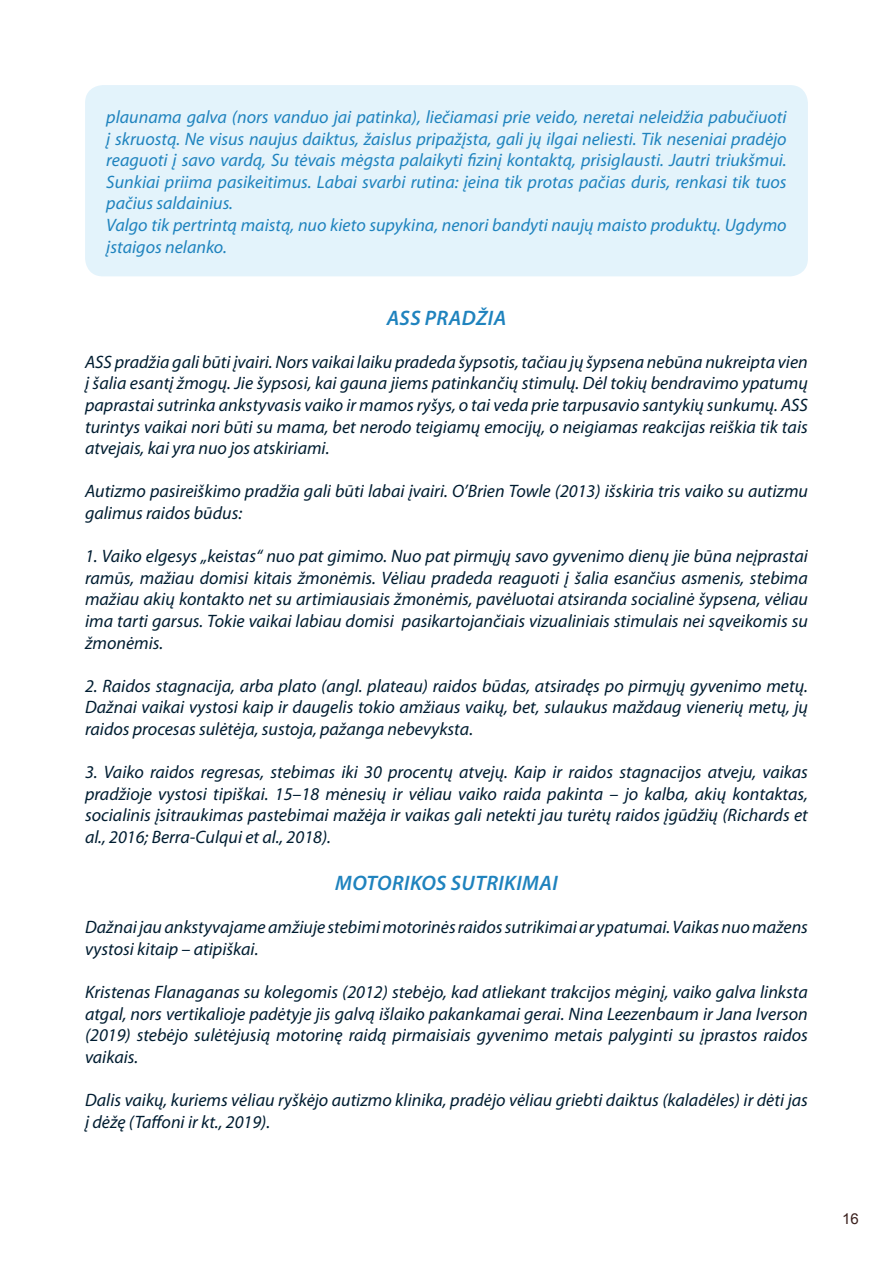
<style>
.page{position:relative;width:893px;height:1263px;background:#fff}
.page>*{position:absolute;margin:0;border:0;box-sizing:border-box;transform-origin:0 0}
.t1{font:italic 600 21px "Myriad Pro";letter-spacing:.02em;color:#1f83be}
.t2{font:italic 18px/21.6px "Myriad Pro";color:#001d31;text-align:justify}
.t3{font:italic 18px/21.6px "Myriad Pro";color:#1f83be}
.t4{font:15px "Arial";color:#3a201d}
</style>
<div class="page">
<div style="left:85px;top:85px;width:723px;height:191px;background:#e3f3fb;border-radius:18px"></div>
<p class="t3" style="left:106px;top:106px;width:682px">plaunama galva (nors vanduo jai patinka), liečiamasi prie veido, neretai neleidžia pabučiuoti į skruostą. Ne visus naujus daiktus, žaislus pripažįsta, gali jų ilgai neliesti. Tik neseniai pradėjo reaguoti į savo vardą, Su tėvais mėgsta palaikyti fizinį kontaktą, prisiglausti. Jautri triukšmui.<br>Sunkiai priima pasikeitimus. Labai svarbi rutina: įeina tik protas pačias duris, renkasi tik tuos pačius saldainius.<br>Valgo tik pertrintą maistą, nuo kieto supykina, nenori bandyti naujų maisto produktų. Ugdymo įstaigos nelanko.</p>
<p class="t1" style="left:387px;top:304px;width:121px">ASS PRADŽIA</p>
<p class="t2" style="left:85px;top:351px;width:724px">ASS pradžia gali būti įvairi. Nors vaikai laiku pradeda šypsotis, tačiau jų šypsena nebūna nukreipta vien į šalia esantį žmogų. Jie šypsosi, kai gauna jiems patinkančių stimulų. Dėl tokių bendravimo ypatumų paprastai sutrinka ankstyvasis vaiko ir mamos ryšys, o tai veda prie tarpusavio santykių sunkumų. ASS turintys vaikai nori būti su mama, bet nerodo teigiamų emocijų, o neigiamas reakcijas reiškia tik tais atvejais, kai yra nuo jos atskiriami.</p>
<p class="t2" style="left:85px;top:480px;width:724px">Autizmo pasireiškimo pradžia gali būti labai įvairi. O’Brien Towle (2013) išskiria tris vaiko su autizmu galimus raidos būdus:</p>
<p class="t2" style="left:85px;top:545px;width:724px">1. Vaiko elgesys „keistas“ nuo pat gimimo. Nuo pat pirmųjų savo gyvenimo dienų jie būna neįprastai ramūs, mažiau domisi kitais žmonėmis. Vėliau pradeda reaguoti į šalia esančius asmenis, stebima mažiau akių kontakto net su artimiausiais žmonėmis, pavėluotai atsiranda socialinė šypsena, vėliau ima tarti garsus. Tokie vaikai labiau domisi pasikartojančiais vizualiniais stimulais nei sąveikomis su žmonėmis.</p>
<p class="t2" style="left:85px;top:675px;width:724px">2. Raidos stagnacija, arba plato (angl. plateau) raidos būdas, atsiradęs po pirmųjų gyvenimo metų.<br>Dažnai vaikai vystosi kaip ir daugelis tokio amžiaus vaikų, bet, sulaukus maždaug vienerių metų, jų raidos procesas sulėtėja, sustoja, pažanga nebevyksta.</p>
<p class="t2" style="left:85px;top:761px;width:724px">3. Vaiko raidos regresas, stebimas iki 30 procentų atvejų. Kaip ir raidos stagnacijos atveju, vaikas pradžioje vystosi tipiškai. 15–18 mėnesių ir vėliau vaiko raida pakinta – jo kalba, akių kontaktas, socialinis įsitraukimas pastebimai mažėja ir vaikas gali netekti jau turėtų raidos įgūdžių (Richards et al., 2016; Berra-Culqui et al., 2018).</p>
<p class="t1" style="left:335px;top:869px;width:224px">MOTORIKOS SUTRIKIMAI</p>
<p class="t2" style="left:85px;top:916px;width:724px">Dažnai jau ankstyvajame amžiuje stebimi motorinės raidos sutrikimai ar ypatumai. Vaikas nuo mažens vystosi kitaip – atipiškai.</p>
<p class="t2" style="left:85px;top:981px;width:724px">Kristenas Flanaganas su kolegomis (2012) stebėjo, kad atliekant trakcijos mėginį, vaiko galva linksta atgal, nors vertikalioje padėtyje jis galvą išlaiko pakankamai gerai. Nina Leezenbaum ir Jana Iverson (2019) stebėjo sulėtėjusią motorinę raidą pirmaisiais gyvenimo metais palyginti su įprastos raidos vaikais.</p>
<p class="t2" style="left:85px;top:1089px;width:724px">Dalis vaikų, kuriems vėliau ryškėjo autizmo klinika, pradėjo vėliau griebti daiktus (kaladėles) ir dėti jas į dėžę (Taffoni ir kt., 2019).</p>
<p class="t4" style="left:842px;top:1209px;width:18px">16</p>
</div>
